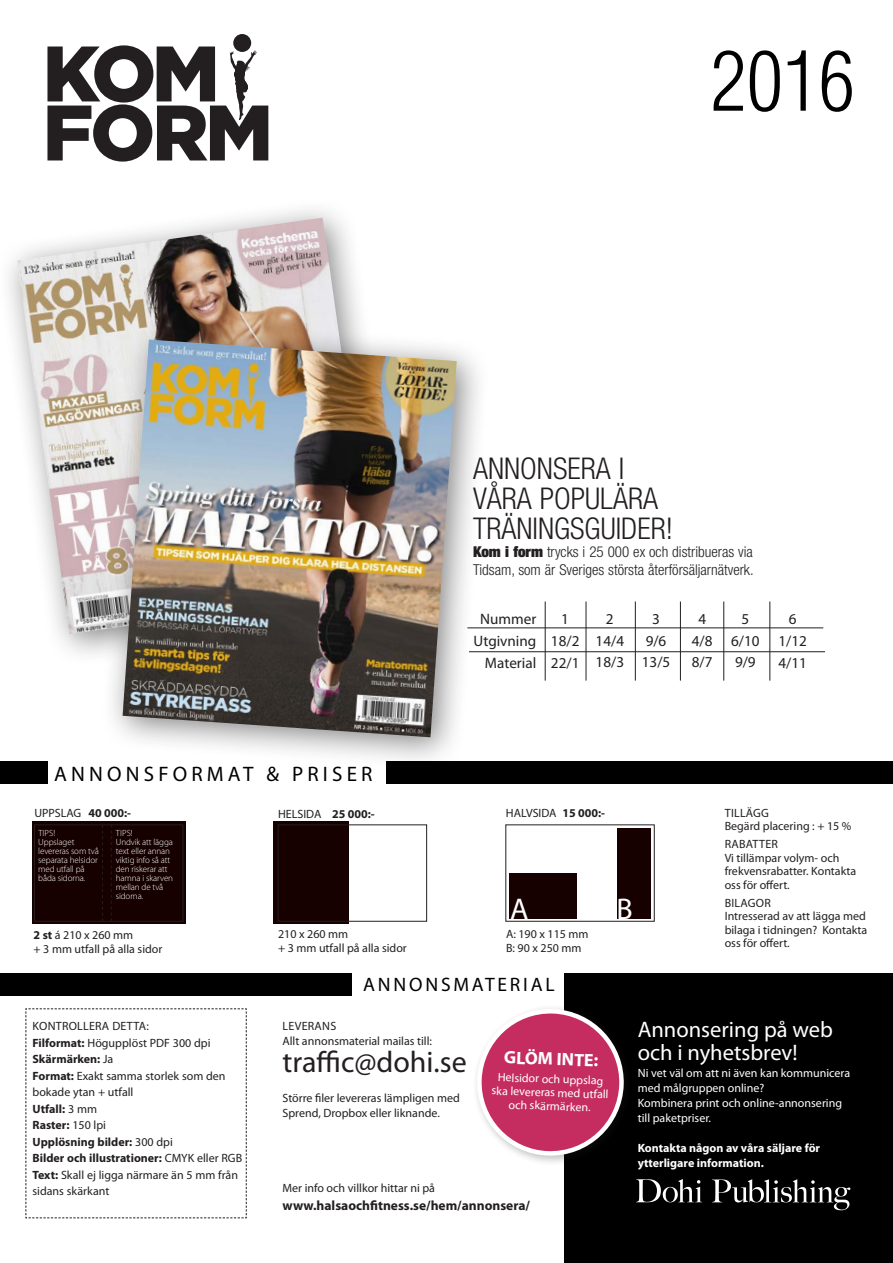
<style>
.page{position:relative;width:893px;height:1263px;background:#fff}
.page>*{position:absolute;margin:0;border:0;box-sizing:border-box;transform-origin:0 0}
.t1{font:300 condensed 81px "Helvetica";color:#000}
.t2{font:300 condensed 30px "Helvetica Neue";color:#231f20}
.t3{font:30px "Myriad Pro";color:#231f20}
.t4{font:30px "Myriad Pro";color:#fff}
.t5{font:22.5px/22.5px "Myriad Pro";color:#fff}
.t6{font:21px "Myriad Pro";letter-spacing:.2em;color:#000}
.t7{font:19.5px "Myriad Pro";letter-spacing:.145em;color:#000}
.t8{font:700 18px "Myriad Pro";color:#fff}
.t9{font:15.15px/21.9px "Myriad Pro";color:#231f20;text-align:center}
.t10{font:300 condensed 15px/18px "Helvetica Neue";color:#231f20}
.t11{font:700 13.5px "Myriad Pro";color:#231f20}
.t12{font:12px/13.5px "Myriad Pro";color:#231f20}
.t13{font:12px/13.5px "Myriad Pro";color:#fff;text-align:center}
.t14{font:700 12px "Myriad Pro";color:#231f20}
.t15{font:700 12px "Myriad Pro";color:#fff}
.t16{font:12px "Myriad Pro";letter-spacing:.02em;color:#231f20}
.t17{font:300 9px/9px "Myriad Pro";letter-spacing:-.01em;color:#fff}
.s1{font-weight:700}
.s2{font-weight:900;font-stretch:expanded}
.s3{font-weight:400}
</style>
<div class="page">
<div style="left:387px;top:762px;width:506px;height:22px;background:#000"></div>
<div style="left:0;top:762px;width:47px;height:22px;background:#000"></div>
<div style="left:0;top:197px;width:408px;height:470px;background:#231f20;opacity:.54"></div>
<img style="left:17px;top:218px;width:358px;height:416px">
<div style="left:101px;top:318px;width:389px;height:452px;background:#231f20;opacity:.54"></div>
<img style="left:123px;top:340px;width:334px;height:397px">
<div style="left:32px;top:821px;width:154px;height:103px;background:#160000"></div>
<div style="left:34px;top:825px;width:149px;height:96px;border:1px solid #231f20"></div>
<div style="left:274px;top:821px;width:75px;height:103px;background:#160000"></div>
<div style="left:509px;top:873px;width:68px;height:45px;background:#160000"></div>
<div style="left:617px;top:828px;width:34px;height:90px;background:#160000"></div>
<div style="left:278px;top:825px;width:149px;height:96px;border:1px solid #231f20"></div>
<svg style="left:102px;top:825px;width:1px;height:96px"></svg>
<svg style="left:111px;top:824px;width:1px;height:97px"></svg>
<hr style="left:467px;top:628px;width:356px;height:1px;background:#231f20">
<hr style="left:469px;top:651px;width:356px;height:1px;background:#231f20">
<hr style="left:545px;top:601px;width:1px;height:80px;background:#231f20">
<hr style="left:586px;top:601px;width:1px;height:80px;background:#231f20">
<hr style="left:635px;top:601px;width:1px;height:80px;background:#231f20">
<hr style="left:680px;top:601px;width:1px;height:80px;background:#231f20">
<hr style="left:723px;top:601px;width:1px;height:80px;background:#231f20">
<hr style="left:770px;top:601px;width:1px;height:80px;background:#231f20">
<svg style="left:47px;top:45px;width:221px;height:117px"></svg>
<div style="left:233px;top:34px;width:18px;height:18px;background:#231f20;border-radius:50%"></div>
<div style="left:0;top:973px;width:352px;height:22px;background:#000"></div>
<svg style="left:25px;top:1008px;width:222px;height:210px"></svg>
<div style="left:565px;top:973px;width:328px;height:290px;background:#000"></div>
<div style="left:472px;top:1004px;width:163px;height:162px;background:#231f20;opacity:.29"></div>
<svg style="left:473px;top:1005px;width:154px;height:153px"></svg>
<svg style="left:636px;top:1179px;width:66px;height:23px"></svg>
<svg style="left:712px;top:1179px;width:138px;height:31px"></svg>
<p class="t1" style="left:711px;top:31px;width:145px">2016</p>
<p class="t6" style="left:54px;top:761px;width:320px">ANNONSFORMAT &amp; PRISER</p>
<p class="t12" style="left:34px;top:806px;width:98px">UPPSLAG <span class="s1">40 000:-</span></p>
<p class="t17" style="left:116px;top:829px;width:18px">TIPS!</p>
<p class="t17" style="left:116px;top:838px;width:59px">Undvik att lägga text eller annan viktig info så att den riskerar att hamna i skarven mellan de två sidorna.</p>
<p class="t12" style="left:34px;top:928px;width:101px"><span class="s1">2 st</span> á 210 x 260 mm</p>
<p class="t12" style="left:34px;top:942px;width:130px">+ 3 mm utfall på alla sidor</p>
<p class="t17" style="left:38px;top:829px;width:18px">TIPS!</p>
<p class="t17" style="left:38px;top:838px;width:38px">Uppslaget</p>
<p class="t17" style="left:38px;top:847px;width:62px">levereras som två separata helsidor med utfall på båda sidorna.</p>
<p class="t12" style="left:278px;top:807px;width:98px">HELSIDA <span class="s1">25 000:-</span></p>
<p class="t12" style="left:278px;top:927px;width:72px">210 x 260 mm</p>
<p class="t12" style="left:278px;top:941px;width:130px">+ 3 mm utfall på alla sidor</p>
<p class="t2" style="left:473px;top:451px;width:153px">ANNONSERA I</p>
<p class="t2" style="left:473px;top:481px;width:187px">VÅRA POPULÄRA</p>
<p class="t2" style="left:473px;top:511px;width:201px">TRÄNINGSGUIDER!</p>
<p class="t10" style="left:473px;top:543px;width:282px"><span class="s2">Kom i form</span> trycks i 25 000 ex och distribueras via<br>Tidsam, som är Sveriges största återförsäljarnätverk.</p>
<p class="t9" style="left:480px;top:607px;width:58px">Nummer</p>
<p class="t9" style="left:474px;top:629px;width:64px">Utgivning</p>
<p class="t9" style="left:485px;top:651px;width:53px">Material</p>
<p class="t9" style="left:561px;top:607px;width:9px">1</p>
<p class="t9" style="left:551px;top:629px;width:30px">18/2</p>
<p class="t9" style="left:551px;top:651px;width:30px">22/1</p>
<p class="t9" style="left:606px;top:607px;width:9px">2</p>
<p class="t9" style="left:596px;top:629px;width:30px">14/4</p>
<p class="t9" style="left:596px;top:651px;width:30px">18/3</p>
<p class="t9" style="left:646px;top:607px;width:22px">3<br>9/6</p>
<p class="t9" style="left:642px;top:651px;width:30px">13/5</p>
<p class="t9" style="left:698px;top:607px;width:9px">4</p>
<p class="t9" style="left:692px;top:629px;width:22px">4/8</p>
<p class="t9" style="left:692px;top:651px;width:22px">8/7</p>
<p class="t9" style="left:741px;top:607px;width:9px">5</p>
<p class="t9" style="left:731px;top:629px;width:30px">6/10</p>
<p class="t9" style="left:735px;top:651px;width:22px">9/9</p>
<p class="t9" style="left:789px;top:607px;width:9px">6</p>
<p class="t9" style="left:778px;top:629px;width:30px">1/12</p>
<p class="t9" style="left:778px;top:651px;width:30px">4/11</p>
<p class="t12" style="left:506px;top:806px;width:101px">HALVSIDA <span class="s1">15 000:-</span></p>
<p class="t4" style="left:510px;top:890px;width:20px">A</p>
<p class="t4" style="left:616px;top:890px;width:18px">B</p>
<p class="t12" style="left:506px;top:927px;width:84px">A: 190 x 115 mm</p>
<p class="t12" style="left:506px;top:941px;width:77px">B: 90 x 250 mm</p>
<p class="t16" style="left:725px;top:805px;width:46px">TILLÄGG</p>
<p class="t12" style="left:725px;top:819px;width:128px">Begärd placering : + 15 %</p>
<p class="t16" style="left:725px;top:837px;width:55px">RABATTER</p>
<p class="t12" style="left:725px;top:851px;width:133px">Vi tillämpar volym- och frekvensrabatter. Kontakta oss för offert.</p>
<p class="t16" style="left:725px;top:895px;width:48px">BILAGOR</p>
<p class="t12" style="left:725px;top:909px;width:144px;text-align:justify">Intresserad av att lägga med bilaga i tidningen? Kontakta oss för offert.</p>
<p class="t16" style="left:33px;top:1019px;width:118px">KONTROLLERA DETTA:</p>
<p class="t12" style="left:33px;top:1036px;width:180px"><span class="s1">Filformat:</span> Högupplöst PDF 300 dpi</p>
<p class="t14" style="left:33px;top:1051px;width:82px">Skärmärken: <span class="s3">Ja</span></p>
<p class="t12" style="left:33px;top:1067px;width:195px;line-height:16.5px"><span class="s1">Format:</span> Exakt samma storlek som den bokade ytan + utfall</p>
<p class="t14" style="left:33px;top:1101px;width:66px">Utfall: <span class="s3">3 mm</span></p>
<p class="t14" style="left:33px;top:1117px;width:75px">Raster: <span class="s3">150 lpi</span></p>
<p class="t14" style="left:33px;top:1134px;width:142px">Upplösning bilder: <span class="s3">300 dpi</span></p>
<p class="t14" style="left:33px;top:1150px;width:211px">Bilder och illustrationer: <span class="s3">CMYK eller RGB</span></p>
<p class="t12" style="left:33px;top:1166px;width:207px;line-height:16.5px"><span class="s1">Text:</span> Skall ej ligga närmare än 5 mm från sidans skärkant</p>
<p class="t7" style="left:363px;top:973px;width:193px">ANNONSMATERIAL</p>
<p class="t16" style="left:283px;top:1018px;width:55px">LEVERANS</p>
<p class="t12" style="left:282px;top:1034px;width:151px">Allt annonsmaterial mailas till:</p>
<p class="t3" style="left:282px;top:1043px;width:186px">traffic@dohi.se</p>
<p class="t12" style="left:282px;top:1091px;width:179px">Större filer levereras lämpligen med</p>
<p class="t12" style="left:282px;top:1106px;width:159px">Sprend, Dropbox eller liknande.</p>
<p class="t8" style="left:505px;top:1045px;width:96px;rotate:2deg">GLÖM INTE:</p>
<p class="t13" style="left:498px;top:1070px;width:107px;rotate:2deg">Helsidor och uppslag</p>
<p class="t13" style="left:492px;top:1083px;width:119px;rotate:2deg">ska levereras med utfall och skärmärken.</p>
<p class="t12" style="left:282px;top:1181px;width:154px">Mer info och villkor hittar ni på</p>
<p class="t11" style="left:282px;top:1196px;width:249px">www.halsaochfitness.se/hem/annonsera/</p>
<p class="t5" style="left:638px;top:1018px;width:197px">Annonsering på web och i nyhetsbrev!</p>
<p class="t13" style="left:638px;top:1065px;width:214px;line-height:15px;text-align:left">Ni vet väl om att ni även kan kommunicera med målgruppen online?</p>
<p class="t13" style="left:638px;top:1095px;width:206px">Kombinera print och online-annonsering</p>
<p class="t13" style="left:638px;top:1110px;width:75px">till paketpriser.</p>
<p class="t15" style="left:638px;top:1139px;width:184px">Kontakta någon av våra säljare för</p>
<p class="t15" style="left:638px;top:1154px;width:128px">ytterligare information.</p>
</div>
